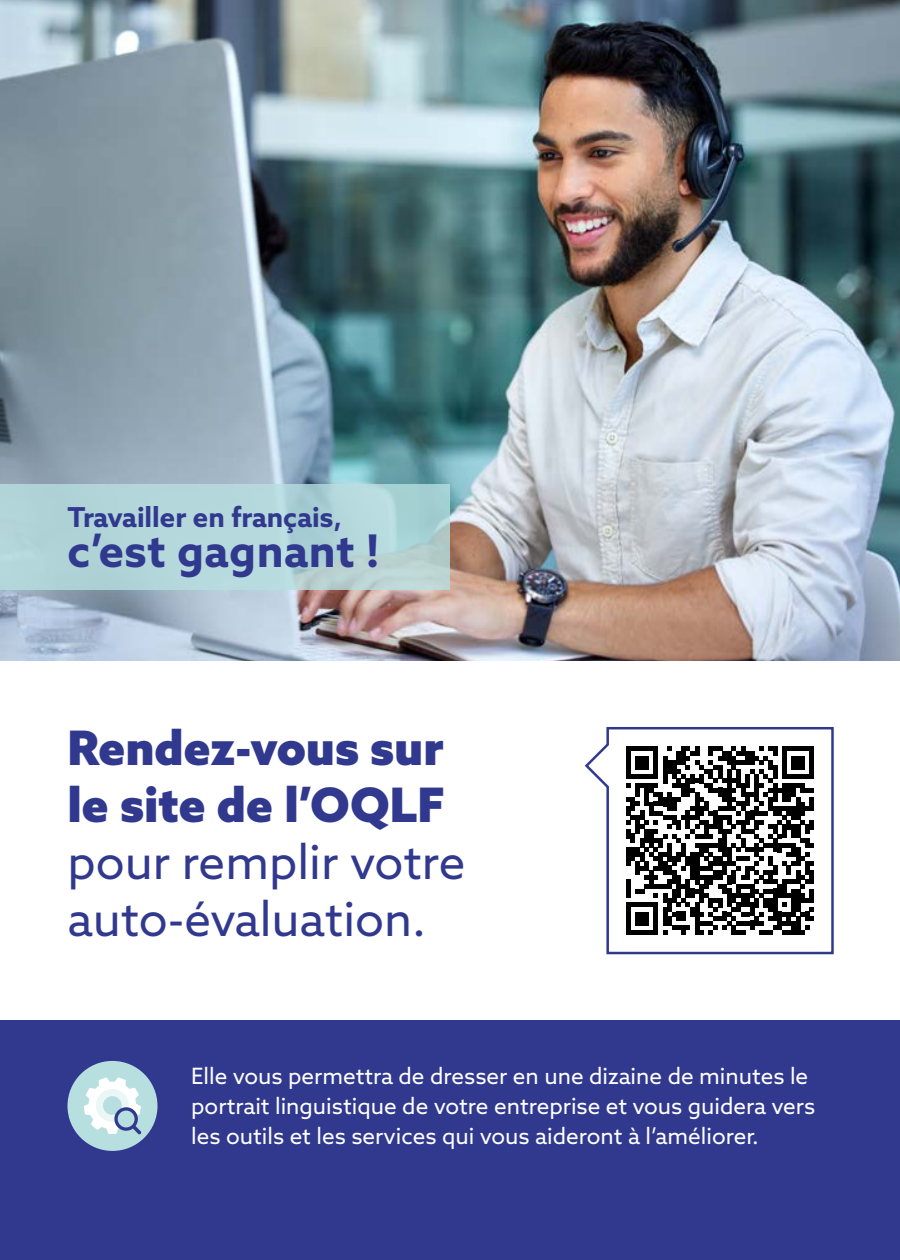
<style>
.page{position:relative;width:900px;height:1260px;background:#fff}
.page>*{position:absolute;margin:0;border:0;box-sizing:border-box;transform-origin:0 0}
.t1{font:47.5px/57px "Azo Sans";color:#31398f}
.t2{font:900 47.5px/57px "Azo Sans";color:#31398f}
.t3{font:700 45px "Azo Sans";letter-spacing:.01em;color:#31398f}
.t4{font:700 27.5px "Azo Sans";color:#31398f}
.t5{font:22.5px/30px "Azo Sans";color:#fff}
</style>
<div class="page">
<img style="left:0;top:0;width:900px;height:661px">
<svg style="left:0;top:484px;width:450px;height:106px;background:#b1d4d8"></svg>
<div style="left:0;top:1021px;width:900px;height:239px;background:#31398f"></div>
<svg style="left:584px;top:727px;width:250px;height:228px"></svg>
<svg style="left:626px;top:747px;width:188px;height:188px"></svg>
<div style="left:68px;top:1061px;width:90px;height:90px;background:#b7dfe0;border-radius:50%"></div>
<svg style="left:84px;top:1077px;width:57px;height:58px"></svg>
<p class="t4" style="left:68px;top:499px;width:276px">Travailler en français,</p>
<h2 class="t3" style="left:68px;top:522px;width:313px">c’est gagnant !</h2>
<h1 class="t2" style="left:68px;top:718px;width:379px">Rendez-vous sur le site de l’OQLF</h1>
<h1 class="t1" style="left:68px;top:833px;width:399px">pour remplir votre auto-évaluation.</h1>
<p class="t5" style="left:191px;top:1061px;width:626px">Elle vous permettra de dresser en une dizaine de minutes le portrait linguistique de votre entreprise et vous guidera vers les outils et les services qui vous aideront à l’améliorer.</p>
</div>
